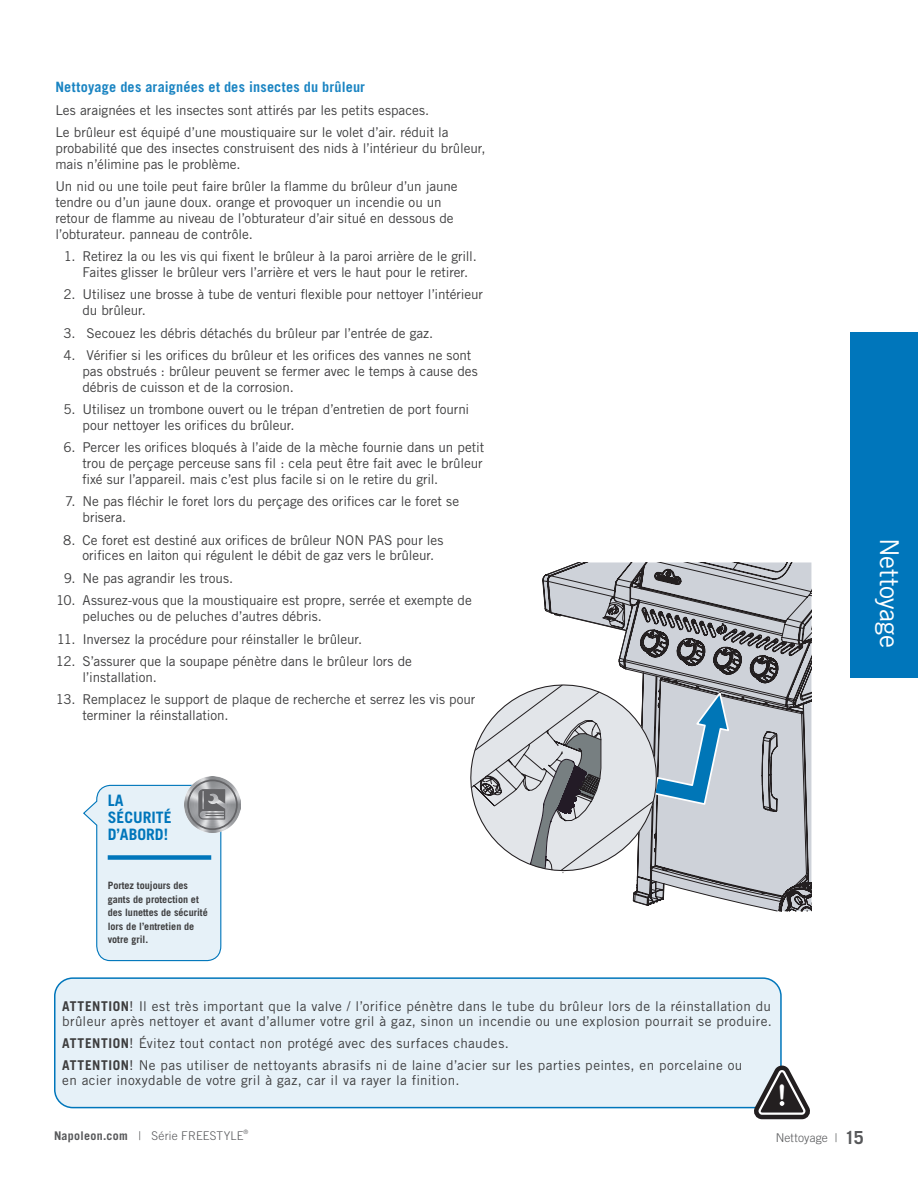
<style>
.page{position:relative;width:918px;height:1188px;background:#fff}
.page>*{position:absolute;margin:0;border:0;box-sizing:border-box;transform-origin:0 0}
.t1{font:700 34.05px "Courier New";color:#fff;scale:.78 1}
.t2{font:25.95px "Trade Gothic LT Std";letter-spacing:-.02em;color:#fff}
.Buble_Tip_Title_with{font:700 15.75px/16.8px "Trade Gothic LT Std";color:#0076bb}
.H3_Title{font:700 14.25px "Trade Gothic LT Std";letter-spacing:.01em;color:#1a84c2}
.Text{font:13.5px/15.8px "Trade Gothic LT Std";letter-spacing:-.005em;color:#3e3e3f}
.Text__Warning{font:13.5px/15px "Trade Gothic LT Std";letter-spacing:.025em;color:#3e3e3f}
.t3{font:300 12px "Trade Gothic LT Std";letter-spacing:.015em;color:#57585a}
.Text__Bubble_Tip{font:700 10.2px/13.5px "Trade Gothic LT Std";color:#3e3e3f}
.t4{font:300 6px "Trade Gothic LT Std";color:#57585a}
.s1{font-weight:700}
.s2{font-weight:700;font-size:18px}
</style>
<div class="page">
<svg style="left:470px;top:562px;width:341px;height:350px"></svg>
<div style="left:850px;top:332px;width:68px;height:345px;background:#0076bb"></div>
<div style="left:55px;top:978px;width:726px;height:130px;background:#e6f1f8;border-radius:18px"></div>
<div style="left:54px;top:977px;width:728px;height:131px;border:2px solid #0076bb;border-radius:18px"></div>
<svg style="left:752px;top:1064px;width:58px;height:56px"></svg>
<img style="left:193px;top:777px;width:47px;height:53px">
<div style="left:187px;top:780px;width:51px;height:50px;border:2px solid #636366;border-radius:50%"></div>
<svg style="left:83px;top:784px;width:142px;height:178px;background:#dae7f0"></svg>
<p class="H3_Title" style="left:55px;top:79px;width:311px">Nettoyage des araignées et des insectes du brûleur</p>
<p class="Text" style="left:55px;top:102px;width:375px">Les araignées et les insectes sont attirés par les petits espaces.</p>
<p class="Text" style="left:55px;top:125px;width:432px">Le brûleur est équipé d’une moustiquaire sur le volet d’air. réduit la probabilité que des insectes construisent des nids à l’intérieur du brûleur, mais n’élimine pas le problème.</p>
<p class="Text" style="left:55px;top:179px;width:404px">Un nid ou une toile peut faire brûler la flamme du brûleur d’un jaune tendre ou d’un jaune doux. orange et provoquer un incendie ou un retour de flamme au niveau de l’obturateur d’air situé en dessous de l’obturateur. panneau de contrôle.</p>
<p class="Text" style="left:82px;top:248px;width:396px;text-indent:-19px">1. Retirez la ou les vis qui fixent le brûleur à la paroi arrière de le grill.<br>Faites glisser le brûleur vers l’arrière et vers le haut pour le retirer.</p>
<p class="Text" style="left:82px;top:287px;width:402px;text-indent:-19px">2. Utilisez une brosse à tube de venturi flexible pour nettoyer l’intérieur du brûleur.</p>
<p class="Text" style="left:64px;top:325px;width:371px">3. Secouez les débris détachés du brûleur par l’entrée de gaz.</p>
<p class="Text" style="left:82px;top:347px;width:397px;text-indent:-19px">4. Vérifier si les orifices du brûleur et les orifices des vannes ne sont pas obstrués : brûleur peuvent se fermer avec le temps à cause des débris de cuisson et de la corrosion.</p>
<p class="Text" style="left:82px;top:401px;width:388px;text-indent:-19px">5. Utilisez un trombone ouvert ou le trépan d’entretien de port fourni pour nettoyer les orifices du brûleur.</p>
<p class="Text" style="left:82px;top:440px;width:403px;text-indent:-19px">6. Percer les orifices bloqués à l’aide de la mèche fournie dans un petit trou de perçage perceuse sans fil : cela peut être fait avec le brûleur fixé sur l’appareil. mais c’est plus facile si on le retire du gril.</p>
<p class="Text" style="left:82px;top:494px;width:378px;text-indent:-17px">7. Ne pas fléchir le foret lors du perçage des orifices car le foret se brisera.</p>
<p class="Text" style="left:82px;top:532px;width:363px;text-indent:-19px">8. Ce foret est destiné aux orifices de brûleur NON PAS pour les orifices en laiton qui régulent le débit de gaz vers le brûleur.</p>
<p class="Text" style="left:64px;top:570px;width:171px">9. Ne pas agrandir les trous.</p>
<p class="Text" style="left:82px;top:593px;width:391px;text-indent:-26px">10. Assurez-vous que la moustiquaire est propre, serrée et exempte de peluches ou de peluches d’autres débris.</p>
<p class="Text" style="left:57px;top:631px;width:307px">11. Inversez la procédure pour réinstaller le brûleur.</p>
<p class="Text" style="left:82px;top:653px;width:331px;text-indent:-27px">12. S’assurer que la soupape pénètre dans le brûleur lors de l’installation.</p>
<p class="Text" style="left:82px;top:692px;width:395px;text-indent:-27px">13. Remplacez le support de plaque de recherche et serrez les vis pour terminer la réinstallation.</p>
<h2 class="t2" style="left:905px;top:538px;width:111px;rotate:90deg">Nettoyage</h2>
<p class="Buble_Tip_Title_with" style="left:108px;top:792px;width:65px">LA<br>SÉCURITÉ<br>D’ABORD!</p>
<p class="Text__Bubble_Tip" style="left:108px;top:878px;width:102px">Portez toujours des gants de protection et des lunettes de sécurité lors de l’entretien de votre gril.</p>
<p class="Text__Warning" style="left:62px;top:999px;width:711px"><span class="s1">ATTENTION</span>! Il est très important que la valve / l’orifice pénètre dans le tube du brûleur lors de la réinstallation du brûleur après nettoyer et avant d’allumer votre gril à gaz, sinon un incendie ou une explosion pourrait se produire.</p>
<p class="Text__Warning" style="left:62px;top:1035px;width:448px"><span class="s1">ATTENTION</span>! Évitez tout contact non protégé avec des surfaces chaudes.</p>
<p class="Text__Warning" style="left:62px;top:1057px;width:682px"><span class="s1">ATTENTION</span>! Ne pas utiliser de nettoyants abrasifs ni de laine d’acier sur les parties peintes, en porcelaine ou en acier inoxydable de votre gril à gaz, car il va rayer la finition.</p>
<p class="t1" style="left:774px;top:1074px;width:22px">!</p>
<p class="t3" style="left:54px;top:1129px;width:191px"><span class="s1">Napoleon.com</span> | Série FREESTYLE</p>
<p class="t4" style="left:243px;top:1128px;width:6px">®</p>
<p class="t3" style="left:776px;top:1131px;width:90px">Nettoyage | <span class="s2">15</span></p>
</div>
